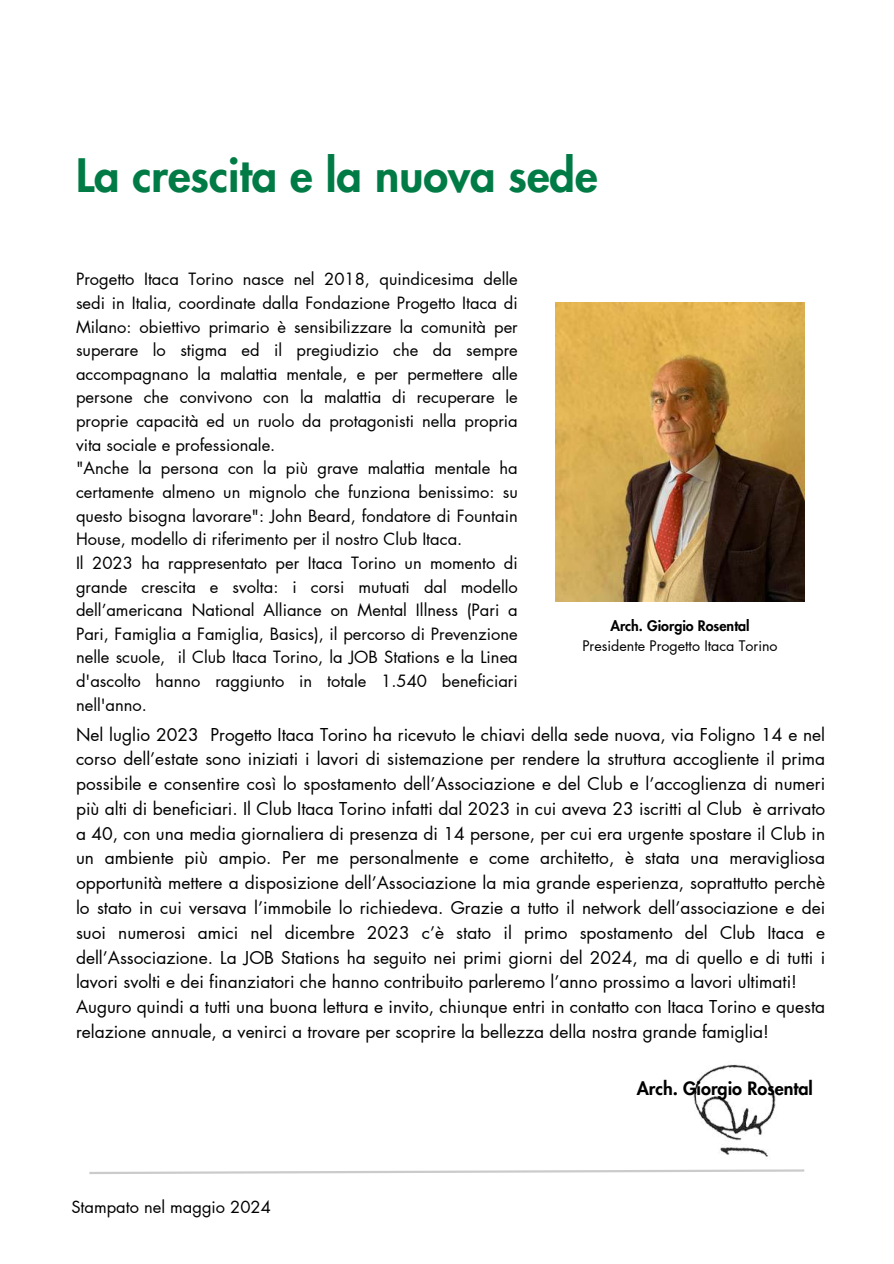
<style>
.page{position:relative;width:894px;height:1264px;background:#fff}
.page>*{position:absolute;margin:0;border:0;box-sizing:border-box;transform-origin:0 0}
.t1{font:800 45px "Futura LT Pro";color:#017b45}
.t2{font:800 18px "Futura LT Pro";color:#000}
.t3{font:17.4px/24.8px "Futura LT Pro";color:#000001}
.t4{font:16.5px/23.7px "Futura LT Pro";color:#000001}
.t5{font:16.5px "Futura LT Pro";color:#000}
.t6{font:14.25px "Futura LT Pro";color:#000001}
.t7{font:800 14.25px "Futura LT Pro";color:#000001}
</style>
<div class="page">
<img style="left:555px;top:303px;width:249px;height:298px">
<svg style="left:89px;top:1169px;width:716px;height:5px"></svg>
<img style="left:671px;top:1064px;width:124px;height:110px">
<h1 class="t1" style="left:76px;top:155px;width:523px">La crescita e la nuova sede</h1>
<p class="t4" style="left:76px;top:268px;width:443px">Progetto Itaca Torino nasce nel 2018, quindicesima delle sedi in Italia, coordinate dalla Fondazione Progetto Itaca di Milano: obiettivo primario è sensibilizzare la comunità per superare lo stigma ed il pregiudizio che da sempre accompagnano la malattia mentale, e per permettere alle persone che convivono con la malattia di recuperare le proprie capacità ed un ruolo da protagonisti nella propria vita sociale e professionale.<br>"Anche la persona con la più grave malattia mentale ha certamente almeno un mignolo che funziona benissimo: su questo bisogna lavorare": John Beard, fondatore di Fountain House, modello di riferimento per il nostro Club Itaca.<br>Il 2023 ha rappresentato per Itaca Torino un momento di grande crescita e svolta: i corsi mutuati dal modello dell’americana National Alliance on Mental Illness (Pari a Pari, Famiglia a Famiglia, Basics), il percorso di Prevenzione nelle scuole, il Club Itaca Torino, la JOB Stations e la Linea d'ascolto hanno raggiunto in totale 1.540 beneficiari nell'anno.</p>
<p class="t7" style="left:610px;top:619px;width:141px">Arch. Giorgio Rosental</p>
<p class="t6" style="left:582px;top:639px;width:196px">Presidente Progetto Itaca Torino</p>
<p class="t3" style="left:76px;top:722px;width:750px">Nel luglio 2023 Progetto Itaca Torino ha ricevuto le chiavi della sede nuova, via Foligno 14 e nel corso dell’estate sono iniziati i lavori di sistemazione per rendere la struttura accogliente il prima possibile e consentire così lo spostamento dell’Associazione e del Club e l’accoglienza di numeri più alti di beneficiari. Il Club Itaca Torino infatti dal 2023 in cui aveva 23 iscritti al Club è arrivato a 40, con una media giornaliera di presenza di 14 persone, per cui era urgente spostare il Club in un ambiente più ampio. Per me personalmente e come architetto, è stata una meravigliosa opportunità mettere a disposizione dell’Associazione la mia grande esperienza, soprattutto perchè lo stato in cui versava l’immobile lo richiedeva. Grazie a tutto il network dell’associazione e dei suoi numerosi amici nel dicembre 2023 c’è stato il primo spostamento del Club Itaca e dell’Associazione. La JOB Stations ha seguito nei primi giorni del 2024, ma di quello e di tutti i lavori svolti e dei finanziatori che hanno contribuito parleremo l’anno prossimo a lavori ultimati!<br>Auguro quindi a tutti una buona lettura e invito, chiunque entri in contatto con Itaca Torino e questa relazione annuale, a venirci a trovare per scoprire la bellezza della nostra grande famiglia!</p>
<p class="t5" style="left:71px;top:1199px;width:201px">Stampato nel maggio 2024</p>
<p class="t2" style="left:636px;top:1080px;width:177px">Arch. Giorgio Rosental</p>
</div>
